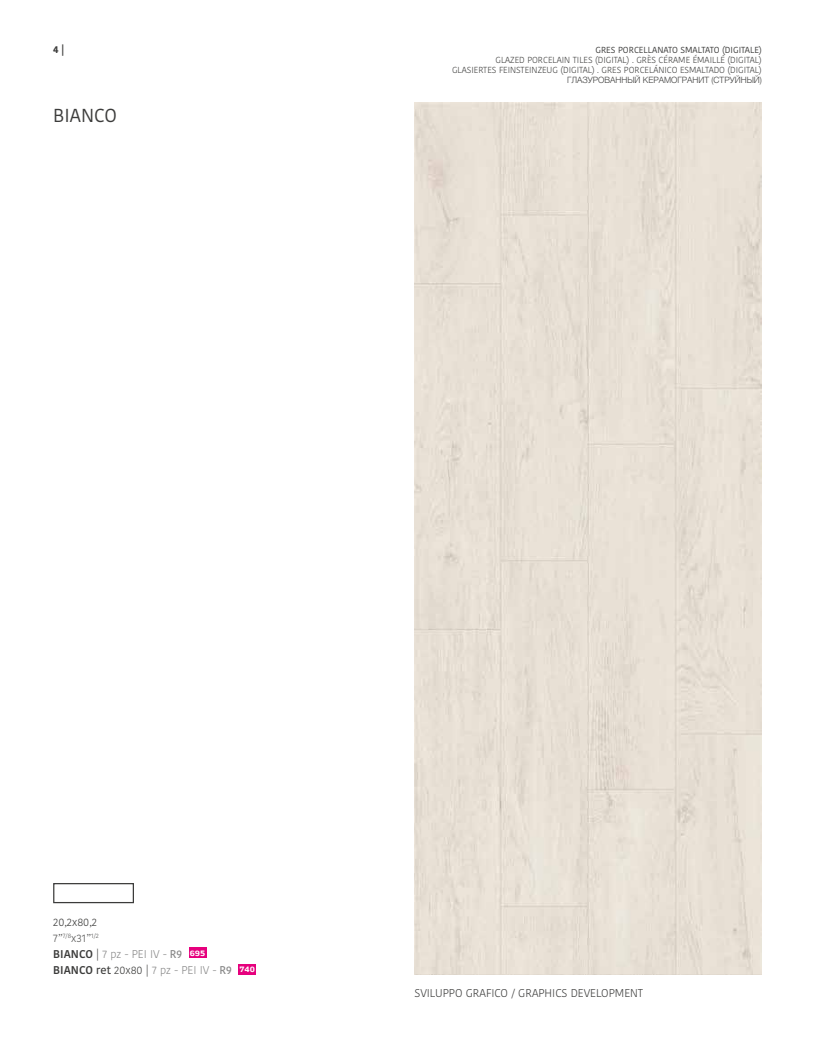
<style>
.page{position:relative;width:815px;height:1063px;background:#fff}
.page>*{position:absolute;margin:0;border:0;box-sizing:border-box;transform-origin:0 0}
.t1{font:18.75px "Kohinoor Bangla";color:#3c3c3b}
.t2{font:300 11.25px/16.2px "Kohinoor Bangla";color:#878787}
.t3{font:300 11.25px "Kohinoor Bangla";color:#3c3c3b}
.t4{font:700 10px "Kohinoor Bangla";color:#3c3c3b}
.t5{font:300 8.75px/10px "Kohinoor Bangla";color:#3c3c3b;text-align:right}
.t6{font:300 8.75px "Helvetica Neue LTCYR";color:#3c3c3b}
.t7{font:8.75px "Kohinoor Bangla";color:#3c3c3b}
.s1{color:#3c3c3b}
.s2{color:#575756}
.s3{font-weight:600;color:#3c3c3b}
.s4{font-weight:500}
.s5{font-weight:500;color:#3c3c3b}
</style>
<div class="page">
<div style="left:415px;top:103px;width:347px;height:871px;background:#e8e0d5"></div>
<div style="left:53px;top:883px;width:81px;height:20px;background:#fff;border:1px solid #3c3c3b"></div>
<div style="left:189px;top:948px;width:17px;height:10px;background:#e6007d"></div>
<div style="left:238px;top:964px;width:18px;height:10px;background:#e6007d"></div>
<p class="t4" style="left:53px;top:41px;width:12px">4 |</p>
<h1 class="t1" style="left:53px;top:101px;width:65px">BIANCO</h1>
<p class="t7" style="left:595px;top:43px;width:168px">GRES PORCELLANATO SMALTATO (DIGITALE)</p>
<p class="t5" style="left:452px;top:55px;width:311px">GLAZED PORCELAIN TILES (DIGITAL) . GRÈS CÉRAME ÉMAILLÉ (DIGITAL)<br>GLASIERTES FEINSTEINZEUG (DIGITAL) . GRES PORCELÁNICO ESMALTADO (DIGITAL)</p>
<p class="t6" style="left:567px;top:75px;width:196px">ГЛАЗУРОВАННЫЙ КЕРАМОГРАНИТ (СТРУЙНЫЙ)</p>
<p class="t2" style="left:53px;top:913px;width:203px"><span class="s1">20,2x80,2<br></span><span class="s2">7”</span><sup>7/8</sup><span class="s2">x31”</span><sup>1/2<br></sup><span class="s3">BIANCO</span> <span class="s1">|</span> 7 pz - PEI IV - <span class="s4">R9</span> <sup>695<br></sup><span class="s3">BIANCO</span> <span class="s5">ret</span> <span class="s1">20x80 |</span> 7 pz - PEI IV - <span class="s4">R9</span> <sup>740</sup></p>
<p class="t3" style="left:415px;top:985px;width:230px">SVILUPPO GRAFICO / GRAPHICS DEVELOPMENT</p>
</div>
